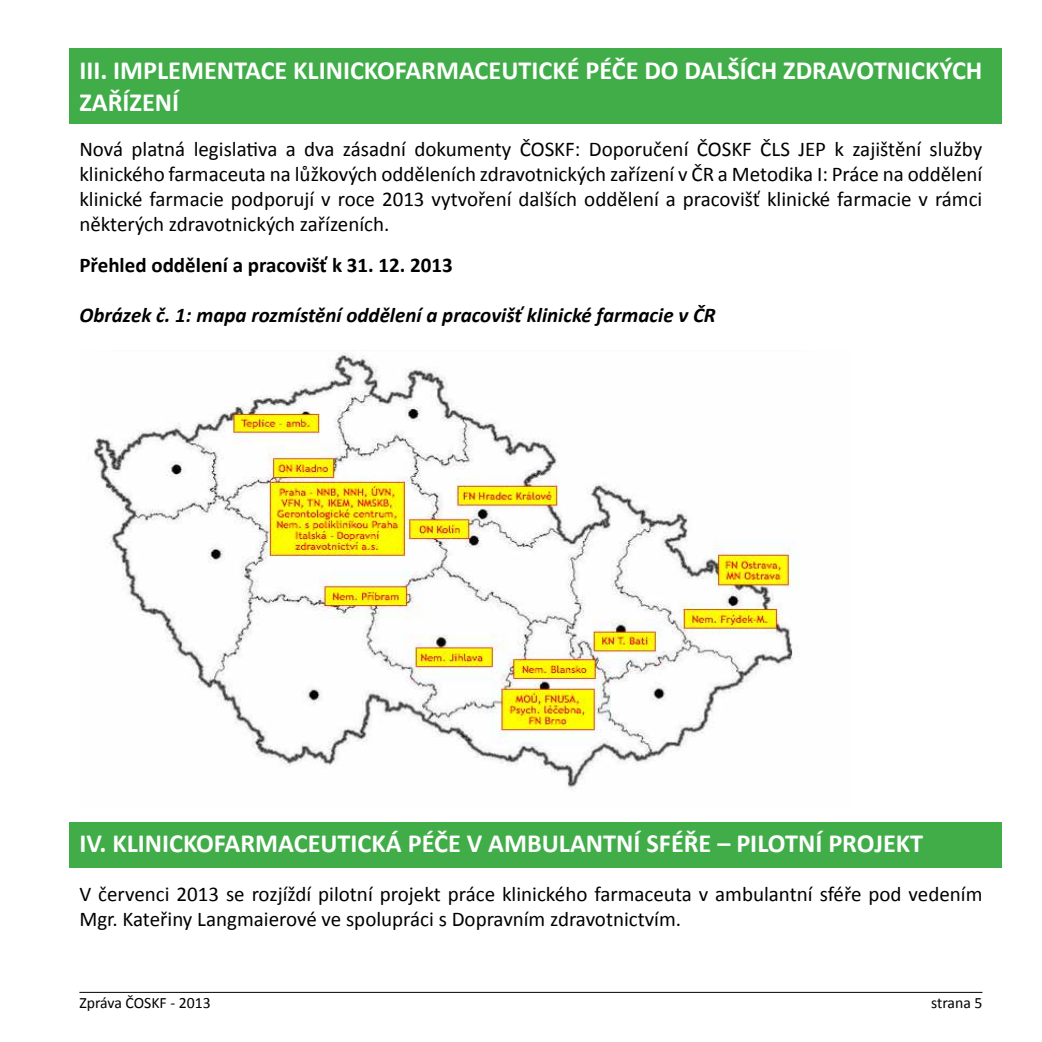
<style>
.page{position:relative;width:1042px;height:1042px;background:#fff}
.page>*{position:absolute;margin:0;border:0;box-sizing:border-box;transform-origin:0 0}
.t1{font:700 26.25px/31.5px "Calibri";color:#fff}
.t2{font:21px/25.2px "Calibri";color:#000;text-align:justify}
.t3{font:italic 700 21px "Calibri";color:#000}
.t4{font:700 21px "Calibri";color:#000}
.t5{font:15.75px "Calibri";color:#000}
</style>
<div class="page">
<hr style="left:79px;top:992px;width:903px;height:1px;background:#000">
<div style="left:69px;top:822px;width:933px;height:46px;background:#41ad49"></div>
<div style="left:69px;top:48px;width:933px;height:76px;background:#41ad49"></div>
<img style="left:93px;top:352px;width:704px;height:436px">
<p class="t1" style="left:79px;top:55px;width:904px">III. IMPLEMENTACE KLINICKOFARMACEUTICKÉ PÉČE DO DALŠÍCH ZDRAVOTNICKÝCH<br>ZAŘÍZENÍ</p>
<p class="t2" style="left:79px;top:136px;width:904px">Nová platná legislativa a dva zásadní dokumenty ČOSKF: Doporučení ČOSKF ČLS JEP k zajištění služby klinického farmaceuta na lůžkových odděleních zdravotnických zařízení v ČR a Metodika I: Práce na oddělení klinické farmacie podporují v roce 2013 vytvoření dalších oddělení a pracovišť klinické farmacie v rámci některých zdravotnických zařízeních.</p>
<p class="t4" style="left:79px;top:251px;width:375px">Přehled oddělení a pracovišť k 31. 12. 2013</p>
<p class="t3" style="left:79px;top:302px;width:638px">Obrázek č. 1: mapa rozmístění oddělení a pracovišť klinické farmacie v ČR</p>
<p class="t1" style="left:79px;top:828px;width:845px">IV. KLINICKOFARMACEUTICKÁ PÉČE V AMBULANTNÍ SFÉŘE – PILOTNÍ PROJEKT</p>
<p class="t2" style="left:79px;top:881px;width:904px">V červenci 2013 se rozjíždí pilotní projekt práce klinického farmaceuta v ambulantní sféře pod vedením<br>Mgr. Kateřiny Langmaierové ve spolupráci s Dopravním zdravotnictvím.</p>
<p class="t5" style="left:79px;top:992px;width:133px">Zpráva ČOSKF - 2013</p>
<p class="t5" style="left:931px;top:992px;width:53px">strana 5</p>
</div>
